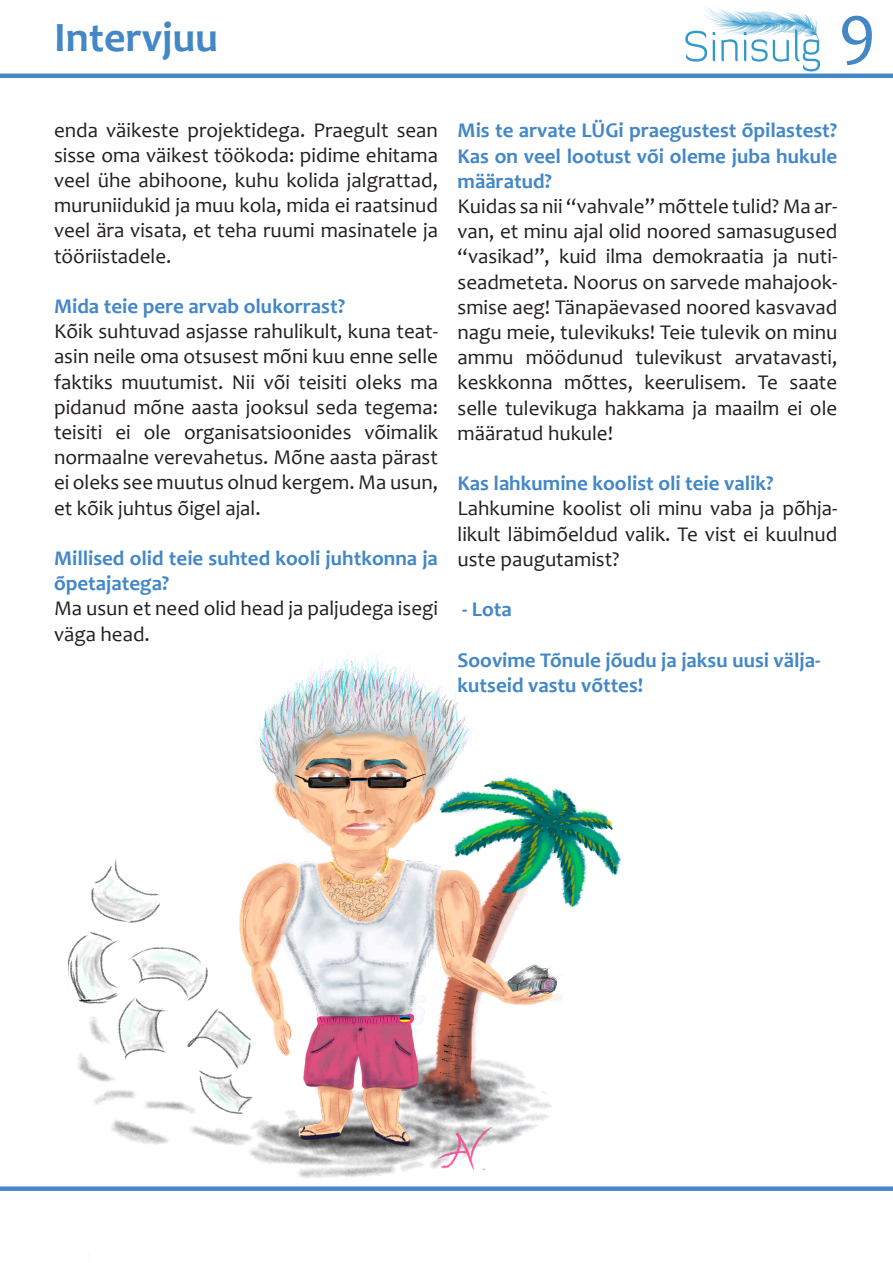
<style>
.page{position:relative;width:893px;height:1263px;background:#fff}
.page>*{position:absolute;margin:0;border:0;box-sizing:border-box;transform-origin:0 0}
.t1{font:69px "Candara";color:#4387c7}
.t2{font:700 42px "Candara";color:#4387c7}
.t3{font:21px/25.2px "Candara";color:#231f20;text-align:justify}
.t4{font:700 21px/25.2px "Candara";color:#4387c7}
</style>
<div class="page">
<hr style="left:0;top:74px;width:893px;height:4px;background:#4387c7">
<div style="left:0;top:1186px;width:44px;height:5px;background:#4387c7"></div>
<div style="left:44px;top:1186px;width:849px;height:5px;background:#4387c7"></div>
<img style="left:685px;top:7px;width:136px;height:65px">
<img style="left:68px;top:654px;width:650px;height:607px">
<p class="t2" style="left:54px;top:11px;width:166px">Intervjuu</p>
<h1 class="t1" style="left:838px;top:-14px;width:39px">9</h1>
<p class="t3" style="left:54px;top:117px;width:385px">enda väikeste projektidega. Praegult sean sisse oma väikest töökoda: pidime ehitama veel ühe abihoone, kuhu kolida jalgrattad, muruniidukid ja muu kola, mida ei raatsinud veel ära visata, et teha ruumi masinatele ja tööriistadele.</p>
<p class="t4" style="left:54px;top:293px;width:293px">Mida teie pere arvab olukorrast?</p>
<p class="t3" style="left:54px;top:319px;width:385px">Kõik suhtuvad asjasse rahulikult, kuna teat&shy;asin neile oma otsusest mõni kuu enne selle faktiks muutumist. Nii või teisiti oleks ma pidanud mõne aasta jooksul seda tegema: teisiti ei ole organisatsioonides võimalik normaalne verevahetus. Mõne aasta pärast ei oleks see muutus olnud kergem. Ma usun, et kõik juhtus õigel ajal.</p>
<p class="t4" style="left:54px;top:545px;width:385px">Millised olid teie suhted kooli juhtkonna ja õpetajatega?</p>
<p class="t3" style="left:54px;top:596px;width:385px">Ma usun et need olid head ja paljudega isegi väga head.</p>
<p class="t4" style="left:458px;top:118px;width:381px;text-align:justify">Mis te arvate LÜGi praegustest õpilastest?<br>Kas on veel lootust või oleme juba hukule määratud?</p>
<p class="t3" style="left:458px;top:193px;width:381px">Kuidas sa nii “vahvale” mõttele tulid? Ma ar&shy;van, et minu ajal olid noored samasugused “vasikad”, kuid ilma demokraatia ja nuti&shy;seadmeteta. Noorus on sarvede mahajook&shy;smise aeg! Tänapäevased noored kasvavad nagu meie, tulevikuks! Teie tulevik on minu ammu möödunud tulevikust arvatavasti, keskkonna mõttes, keerulisem. Te saate selle tulevikuga hakkama ja maailm ei ole määratud hukule!</p>
<p class="t4" style="left:458px;top:470px;width:317px">Kas lahkumine koolist oli teie valik?</p>
<p class="t3" style="left:458px;top:496px;width:381px">Lahkumine koolist oli minu vaba ja põhja&shy;likult läbimõeldud valik. Te vist ei kuulnud uste paugutamist?</p>
<p class="t4" style="left:462px;top:596px;width:51px">- Lota</p>
<p class="t4" style="left:458px;top:647px;width:364px">Soovime Tõnule jõudu ja jaksu uusi välja&shy;kutseid vastu võttes!</p>
</div>
